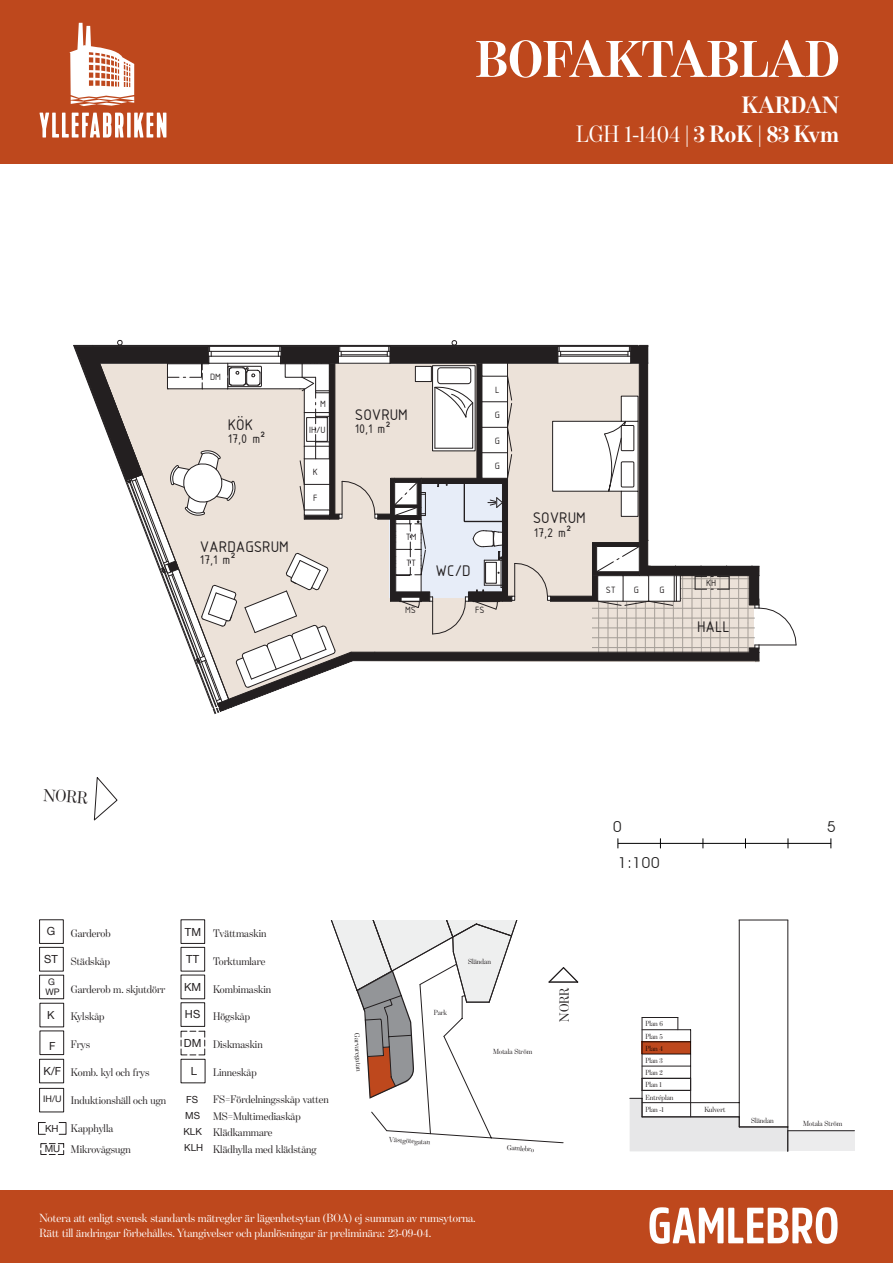
<style>
.page{position:relative;width:893px;height:1263px;background:#fff}
.page>*{position:absolute;margin:0;border:0;box-sizing:border-box;transform-origin:0 0}
.t1{font:700 52.5px "Benton Mod Disp";color:#fff}
.t2{font:700 24px "Benton Mod Disp";color:#fff}
.t3{font:17.4px "Benton Mod Disp";color:#231f20}
.t4{font:16.65px "ISOCPEUR";letter-spacing:-.005em;color:#231f20}
.t5{font:15px "Avant Garde IT Cby BT";color:#1e1d1d}
.t6{font:13.65px "ISOCPEUR";letter-spacing:-.005em;color:#231f20}
.t7{font:13.5px "Benton Mod Disp";color:#231f20}
.t8{font:12px/14.4px "Benton Mod Disp";color:#fff}
.t9{font:11.1px/16.5px "Benton Mod Disp";color:#231f20}
.t10{font:11.1px "Helvetica Neue LT Com";color:#231f20}
.t11{font:9.9px "ISOCPEUR";letter-spacing:-.005em;color:#231f20}
.t12{font:9.75px/16px "Helvetica Neue LT Com";color:#231f20}
.t13{font:9px/9.8px "Helvetica Neue LT Com";color:#231f20}
.t14{font:7.5px "Benton Mod Disp";color:#231f20}
.s1{font-weight:400}
</style>
<div class="page">
<svg style="left:181px;top:919px;width:24px;height:136px"></svg>
<svg style="left:39px;top:919px;width:25px;height:52px"></svg>
<svg style="left:41px;top:1143px;width:23px;height:12px"></svg>
<svg style="left:40px;top:1003px;width:24px;height:52px"></svg>
<div style="left:0;top:0;width:893px;height:164px;background:#be481d"></div>
<div style="left:0;top:1191px;width:893px;height:72px;background:#be481d"></div>
<hr style="left:618px;top:843px;width:213px;height:1px;background:#000001">
<svg style="left:94px;top:777px;width:24px;height:44px"></svg>
<hr style="left:642px;top:1017px;width:36px;height:1px;background:#231f20">
<svg style="left:678px;top:1017px;width:1px;height:12px"></svg>
<hr style="left:642px;top:1017px;width:1px;height:100px;background:#231f20">
<hr style="left:690px;top:1030px;width:1px;height:87px;background:#231f20">
<hr style="left:642px;top:1029px;width:49px;height:1px;background:#231f20">
<hr style="left:642px;top:1041px;width:49px;height:1px;background:#231f20">
<hr style="left:642px;top:1054px;width:49px;height:1px;background:#231f20">
<hr style="left:642px;top:1066px;width:49px;height:1px;background:#231f20">
<hr style="left:739px;top:920px;width:1px;height:207px;background:#231f20">
<hr style="left:788px;top:920px;width:1px;height:207px;background:#231f20">
<div style="left:788px;top:1131px;width:66px;height:20px;background:#ececed"></div>
<hr style="left:788px;top:1130px;width:66px;height:1px;background:#231f20">
<hr style="left:642px;top:1078px;width:49px;height:1px;background:#231f20">
<hr style="left:642px;top:1090px;width:49px;height:1px;background:#231f20">
<svg style="left:630px;top:1098px;width:159px;height:53px"></svg>
<hr style="left:739px;top:920px;width:49px;height:1px;background:#231f20">
<svg style="left:74px;top:340px;width:723px;height:374px"></svg>
<div style="left:642px;top:1042px;width:49px;height:12px;background:#be481d"></div>
<svg style="left:38px;top:1122px;width:28px;height:12px"></svg>
<svg style="left:649px;top:1207px;width:189px;height:37px"></svg>
<svg style="left:40px;top:113px;width:84px;height:25px"></svg>
<svg style="left:127px;top:113px;width:4px;height:25px"></svg>
<svg style="left:134px;top:113px;width:32px;height:25px"></svg>
<svg style="left:70px;top:23px;width:64px;height:83px"></svg>
<div style="left:39px;top:1059px;width:25px;height:24px;border:1px solid #231f20"></div>
<div style="left:39px;top:1088px;width:25px;height:24px;border:1px solid #231f20"></div>
<div style="left:39px;top:975px;width:25px;height:24px;border:1px solid #231f20"></div>
<svg style="left:330px;top:920px;width:248px;height:223px"></svg>
<h1 class="t1" style="left:476px;top:30px;width:365px">BOFAKTABLAD</h1>
<p class="t2" style="left:742px;top:92px;width:99px">KARDAN</p>
<p class="t2" style="left:576px;top:121px;width:264px"><span class="s1">LGH 1-1404</span> | 3 RoK | 83 Kvm</p>
<p class="t11" style="left:210px;top:370px;width:12px">DM</p>
<p class="t4" style="left:228px;top:414px;width:27px">KÖK</p>
<p class="t6" style="left:228px;top:430px;width:39px">17,0 m²</p>
<p class="t4" style="left:200px;top:536px;width:90px">VARDAGSRUM</p>
<p class="t6" style="left:200px;top:551px;width:37px">17,1 m²</p>
<p class="t11" style="left:320px;top:397px;width:7px">M</p>
<p class="t11" style="left:309px;top:423px;width:18px">IH/U</p>
<p class="t11" style="left:313px;top:466px;width:7px">K</p>
<p class="t11" style="left:313px;top:491px;width:6px">F</p>
<p class="t4" style="left:355px;top:404px;width:54px">SOVRUM</p>
<p class="t6" style="left:355px;top:420px;width:37px">10,1 m²</p>
<p class="t11" style="left:495px;top:383px;width:6px">L</p>
<p class="t11" style="left:495px;top:409px;width:7px">G</p>
<p class="t11" style="left:495px;top:434px;width:7px">G</p>
<p class="t11" style="left:495px;top:459px;width:7px">G</p>
<p class="t11" style="left:406px;top:531px;width:12px">TM</p>
<p class="t11" style="left:406px;top:556px;width:12px">TT</p>
<p class="t4" style="left:435px;top:560px;width:37px">WC/D</p>
<p class="t11" style="left:405px;top:603px;width:12px">MS</p>
<p class="t11" style="left:475px;top:603px;width:11px">FS</p>
<p class="t4" style="left:533px;top:506px;width:55px">SOVRUM</p>
<p class="t6" style="left:534px;top:523px;width:39px">17,2 m²</p>
<p class="t11" style="left:606px;top:583px;width:12px">ST</p>
<p class="t11" style="left:634px;top:583px;width:7px">G</p>
<p class="t11" style="left:659px;top:583px;width:7px">G</p>
<p class="t11" style="left:706px;top:576px;width:12px">KH</p>
<p class="t4" style="left:697px;top:616px;width:35px">HALL</p>
<h3 class="t3" style="left:44px;top:785px;width:46px;rotate:4deg">NORR</h3>
<h3 class="t5" style="left:613px;top:817px;width:10px">0</h3>
<h3 class="t5" style="left:827px;top:817px;width:10px">5</h3>
<h3 class="t5" style="left:618px;top:853px;width:43px">1:100</h3>
<p class="t11" style="left:658px;top:852px;width:7px">G</p>
<p class="t10" style="left:47px;top:924px;width:10px">G</p>
<p class="t10" style="left:44px;top:952px;width:15px">ST</p>
<p class="t10" style="left:185px;top:925px;width:18px">TM</p>
<p class="t10" style="left:186px;top:952px;width:14px">TT</p>
<p class="t10" style="left:184px;top:980px;width:19px">KM</p>
<p class="t10" style="left:185px;top:1007px;width:17px">HS</p>
<p class="t10" style="left:184px;top:1036px;width:19px">DM</p>
<p class="t9" style="left:71px;top:925px;width:41px">Garderob</p>
<p class="t9" style="left:71px;top:953px;width:41px">Städskåp</p>
<p class="t9" style="left:71px;top:981px;width:96px">Garderob m. skjutdörr</p>
<p class="t9" style="left:71px;top:1008px;width:35px">Kylskåp</p>
<p class="t9" style="left:71px;top:1036px;width:21px">Frys</p>
<p class="t9" style="left:71px;top:1064px;width:80px">Komb. kyl och frys</p>
<p class="t9" style="left:71px;top:1092px;width:97px">Induktionshäll och ugn</p>
<p class="t9" style="left:71px;top:1118px;width:62px;line-height:21px">Kapphylla<br>Mikrovågsugn</p>
<p class="t13" style="left:46px;top:976px;width:16px">G<br>WP</p>
<p class="t10" style="left:47px;top:1008px;width:9px">K</p>
<p class="t10" style="left:49px;top:1039px;width:8px">F</p>
<p class="t10" style="left:44px;top:1064px;width:19px">K/F</p>
<p class="t13" style="left:43px;top:1094px;width:20px">IH/U</p>
<p class="t10" style="left:191px;top:1064px;width:8px">L</p>
<p class="t12" style="left:185px;top:1091px;width:16px">FS<br>MS</p>
<p class="t12" style="left:184px;top:1140px;width:20px">KLH</p>
<p class="t12" style="left:45px;top:1120px;width:15px">KH</p>
<p class="t12" style="left:183px;top:1124px;width:20px">KLK</p>
<p class="t12" style="left:45px;top:1140px;width:17px">MU</p>
<p class="t9" style="left:213px;top:925px;width:55px">Tvättmaskin</p>
<p class="t9" style="left:213px;top:953px;width:54px">Torktumlare</p>
<p class="t9" style="left:213px;top:981px;width:60px">Kombimaskin</p>
<p class="t9" style="left:213px;top:1008px;width:39px">Högskåp</p>
<p class="t9" style="left:213px;top:1036px;width:51px">Diskmaskin</p>
<p class="t9" style="left:213px;top:1064px;width:45px">Linneskåp</p>
<p class="t9" style="left:213px;top:1091px;width:117px">FS=Fördelningsskåp vatten<br>MS=Multimediaskåp<br>Klädkammare<br>Klädhylla med klädstång</p>
<p class="t14" style="left:361px;top:1033px;width:40px;rotate:87deg">Garvaregatan</p>
<p class="t14" style="left:434px;top:1008px;width:15px">Park</p>
<p class="t14" style="left:468px;top:957px;width:24px">Sländan</p>
<p class="t14" style="left:493px;top:1048px;width:40px">Motala Ström</p>
<p class="t7" style="left:557px;top:1022px;width:36px;rotate:-90deg">NORR</p>
<p class="t14" style="left:389px;top:1135px;width:43px;rotate:4deg">Västgötegatan</p>
<p class="t14" style="left:507px;top:1143px;width:29px;rotate:4deg">Gamlebro</p>
<p class="t14" style="left:645px;top:1020px;width:19px">Plan 6</p>
<p class="t14" style="left:645px;top:1032px;width:19px">Plan 5</p>
<p class="t14" style="left:645px;top:1044px;width:19px">Plan 4</p>
<p class="t14" style="left:645px;top:1057px;width:19px">Plan 3</p>
<p class="t14" style="left:645px;top:1068px;width:19px">Plan 2</p>
<p class="t14" style="left:645px;top:1080px;width:18px">Plan 1</p>
<p class="t14" style="left:645px;top:1106px;width:20px">Plan -1</p>
<p class="t14" style="left:704px;top:1106px;width:23px">Kulvert</p>
<p class="t14" style="left:645px;top:1093px;width:30px">Entréplan</p>
<p class="t14" style="left:751px;top:1116px;width:24px">Sländan</p>
<p class="t14" style="left:803px;top:1119px;width:40px">Motala Ström</p>
<p class="t8" style="left:40px;top:1211px;width:438px">Notera att enligt svensk standards mätregler är lägenhetsytan (BOA) ej summan av rumsytorna.<br>Rätt till ändringar förbehålles. Ytangivelser och planlösningar är preliminära: 23-09-04.</p>
</div>
